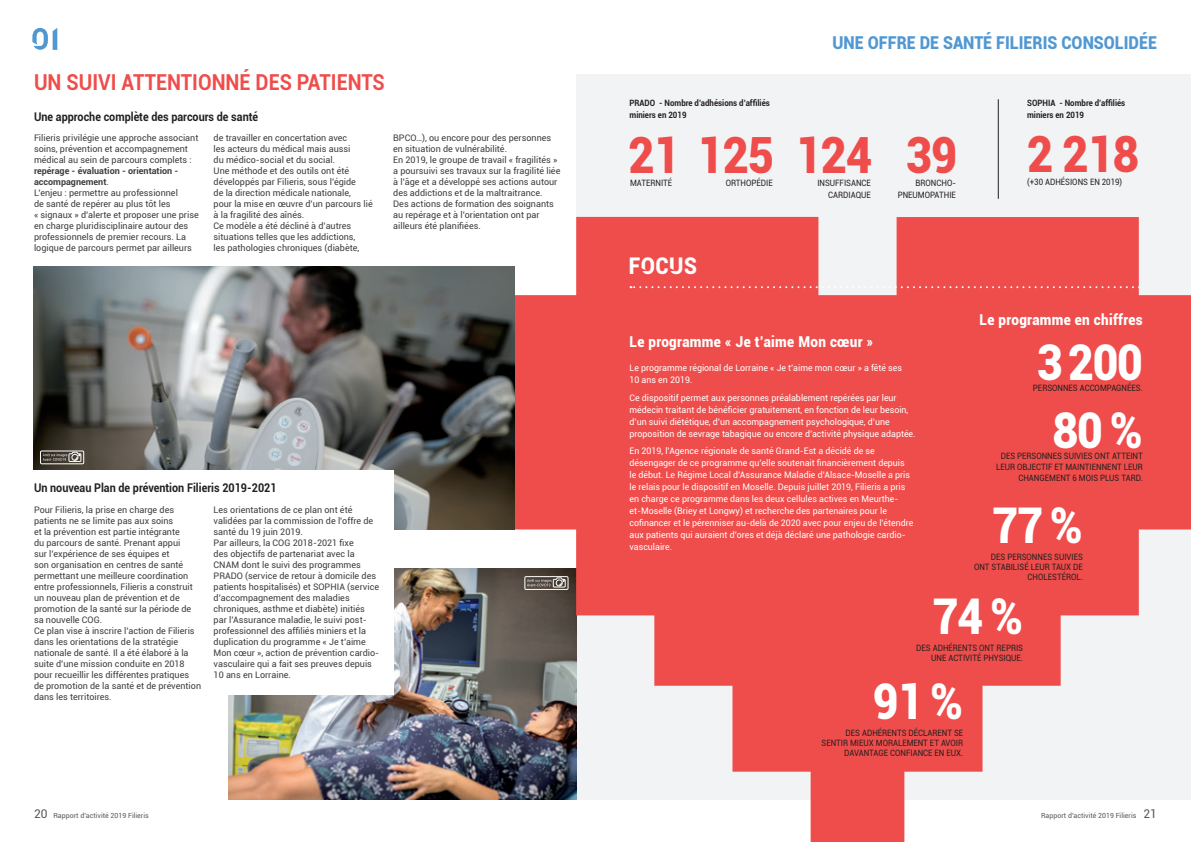
<style>
.page{position:relative;width:1191px;height:842px;background:#fff}
.page>*{position:absolute;margin:0;border:0;box-sizing:border-box;transform-origin:0 0}
.t1{font:900 50px "Roboto";letter-spacing:-.02em;color:#ef4d4b;scale:.9 1}
.t2{font:900 49.3px "Roboto";letter-spacing:-.02em;color:#fff;scale:.9 1}
.t3{font:900 23px "Roboto";letter-spacing:.025em;color:#fff;scale:.9 1}
.titre_1{font:700 22px "Roboto";color:#ef4d4b;scale:.9 1}
.t4{font:900 17.8px "Roboto";color:#5198d2;scale:.9 1}
.titre_encadré{font:900 15px "Roboto";letter-spacing:.025em;color:#fff;scale:.9 1}
.titre_2{font:700 12px "Roboto";color:#231f20;scale:.9 1}
.courant{font:9px/11px "Roboto";color:#3e3e3f}
.courant_encadré{font:9px/12px "Roboto";color:#fff}
.t5{font:8.8px/10px "Roboto";color:#231f20;text-align:right;scale:.9 1}
.t6{font:700 8.8px/12px "Roboto";color:#231f20;scale:.9 1}
.t7{font:7px "Roboto";color:#57585a}
.s1{font-weight:700}
.s2{font-size:12px}
</style>
<div class="page">
<div style="left:576px;top:74px;width:615px;height:725px;background:#f2f3f4"></div>
<img style="left:228px;top:568px;width:278px;height:231px">
<svg style="left:506px;top:217px;width:685px;height:625px;fill:#ef4d4b"></svg>
<img style="left:34px;top:266px;width:481px;height:263px">
<div style="left:27px;top:471px;width:366px;height:224px;background:#fff"></div>
<hr style="left:998px;top:99px;width:1px;height:100px;background:#231f20">
<div style="left:595px;top:217px;width:87px;height:161px;background:#ef4d4b"></div>
<svg style="left:630px;top:286px;width:503px;height:2px"></svg>
<div style="left:40px;top:451px;width:44px;height:13px;border:1px solid #fff"></div>
<svg style="left:43px;top:452px;width:38px;height:10px"></svg>
<div style="left:524px;top:576px;width:44px;height:14px;border:1px solid #fff"></div>
<svg style="left:527px;top:577px;width:38px;height:10px"></svg>
<svg style="left:32px;top:28px;width:25px;height:22px"></svg>
<p class="titre_1" style="left:34px;top:67px;width:391px">UN SUIVI ATTENTIONNÉ DES PATIENTS</p>
<p class="titre_2" style="left:34px;top:108px;width:250px">Une approche complète des parcours de santé</p>
<p class="courant" style="left:34px;top:132px;width:166px">Filieris privilégie une approche associant soins, prévention et accompagnement médical au sein de parcours complets : <span class="s1">repérage - évaluation - orientation - accompagnement</span>.</p>
<p class="courant" style="left:34px;top:187px;width:166px">L’enjeu : permettre au professionnel<br>de santé de repérer au plus tôt les<br>« signaux » d’alerte et proposer une prise en charge pluridisciplinaire autour des professionnels de premier recours. La logique de parcours permet par ailleurs</p>
<p class="courant" style="left:214px;top:132px;width:138px">de travailler en concertation avec les acteurs du médical mais aussi du médico-social et du social.</p>
<p class="courant" style="left:214px;top:165px;width:161px">Une méthode et des outils ont été développés par Filieris, sous l’égide<br>de la direction médicale nationale,<br>pour la mise en œuvre d’un parcours lié à la fragilité des aînés.</p>
<p class="courant" style="left:214px;top:220px;width:147px">Ce modèle a été décliné à d’autres situations telles que les addictions, les pathologies chroniques (diabète,</p>
<p class="courant" style="left:393px;top:132px;width:159px">BPCO…), ou encore pour des personnes en situation de vulnérabilité.</p>
<p class="courant" style="left:393px;top:154px;width:169px">En 2019, le groupe de travail « fragilités » a poursuivi ses travaux sur la fragilité liée à l’âge et a développé ses actions autour des addictions et de la maltraitrance.<br>Des actions de formation des soignants au repérage et à l’orientation ont par ailleurs été planifiées.</p>
<p class="titre_2" style="left:34px;top:480px;width:271px">Un nouveau Plan de prévention Filieris 2019-2021</p>
<p class="courant" style="left:34px;top:504px;width:160px">Pour Filieris, la prise en charge des patients ne se limite pas aux soins<br>et la prévention est partie intégrante<br>du parcours de santé. Prenant appui sur l’expérience de ses équipes et<br>son organisation en centres de santé permettant une meilleure coordination entre professionnels, Filieris a construit un nouveau plan de prévention et de promotion de la santé sur la période de sa nouvelle COG.</p>
<p class="courant" style="left:34px;top:625px;width:169px">Ce plan vise à inscrire l’action de Filieris dans les orientations de la stratégie nationale de santé. Il a été élaboré à la suite d’une mission conduite en 2018 pour recueillir les différentes pratiques de promotion de la santé et de prévention dans les territoires.</p>
<p class="courant" style="left:214px;top:504px;width:161px">Les orientations de ce plan ont été validées par la commission de l’offre de santé du 19 juin 2019.</p>
<p class="courant" style="left:214px;top:537px;width:167px">Par ailleurs, la COG 2018-2021 fixe<br>des objectifs de partenariat avec la CNAM dont le suivi des programmes PRADO (service de retour à domicile des patients hospitalisés) et SOPHIA (service d’accompagnement des maladies chroniques, asthme et diabète) initiés par l’Assurance maladie, le suivi post&shy;professionnel des affiliés miniers et la duplication du programme « Je t’aime Mon cœur », action de prévention cardio&shy;vasculaire qui a fait ses preuves depuis 10 ans en Lorraine.</p>
<p class="t6" style="left:629px;top:97px;width:157px">PRADO - Nombre d’adhésions d’affiliés miniers en 2019</p>
<p class="t4" style="left:832px;top:31px;width:362px">UNE OFFRE DE SANTÉ FILIERIS CONSOLIDÉE</p>
<p class="t6" style="left:1027px;top:97px;width:111px">SOPHIA - Nombre d’affiliés miniers en 2019</p>
<p class="t1" style="left:628px;top:120px;width:272px">21 125 124</p>
<p class="t5" style="left:630px;top:177px;width:48px">MATERNITÉ</p>
<p class="t5" style="left:726px;top:177px;width:54px">ORTHOPÉDIE</p>
<p class="t5" style="left:817px;top:177px;width:61px">INSUFFISANCE</p>
<p class="t5" style="left:828px;top:189px;width:49px">CARDIAQUE</p>
<p class="t1" style="left:906px;top:120px;width:58px">39</p>
<p class="t5" style="left:897px;top:176px;width:66px;line-height:12.2px">BRONCHO-<br>PNEUMOPATHIE</p>
<p class="t1" style="left:1027px;top:119px;width:126px">2 218</p>
<p class="t5" style="left:1027px;top:176px;width:107px">(+30 ADHÉSIONS EN 2019)</p>
<p class="t3" style="left:628px;top:249px;width:77px">FOCUS</p>
<p class="titre_encadré" style="left:629px;top:331px;width:272px">Le programme « Je t’aime Mon cœur »</p>
<p class="courant_encadré" style="left:629px;top:361px;width:274px">Le programme régional de Lorraine « Je t’aime mon cœur » a fêté ses<br>10 ans en 2019.</p>
<p class="courant_encadré" style="left:629px;top:391px;width:287px">Ce dispositif permet aux personnes préalablement repérées par leur médecin traitant de bénéficier gratuitement, en fonction de leur besoin, d’un suivi diététique, d’un accompagnement psychologique, d’une proposition de sevrage tabagique ou encore d’activité physique adaptée.</p>
<p class="courant_encadré" style="left:629px;top:445px;width:285px">En 2019, l’Agence régionale de santé Grand-Est a décidé de se désengager de ce programme qu’elle soutenait financièrement depuis le début. Le Régime Local d’Assurance Maladie d’Alsace-Moselle a pris le relais pour le dispositif en Moselle. Depuis juillet 2019, Filieris a pris en charge ce programme dans les deux cellules actives en Meurthe&shy;et-Moselle (Briey et Longwy) et recherche des partenaires pour le cofinancer et le pérenniser au-delà de 2020 avec pour enjeu de l’étendre aux patients qui auraient d’ores et déjà déclaré une pathologie cardio&shy;vasculaire.</p>
<p class="titre_encadré" style="left:979px;top:309px;width:183px">Le programme en chiffres</p>
<p class="t2" style="left:1037px;top:328px;width:119px">3 200</p>
<p class="t5" style="left:1033px;top:383px;width:123px">PERSONNES ACCOMPAGNÉES.</p>
<p class="t2" style="left:1052px;top:396px;width:102px">80%</p>
<p class="t5" style="left:996px;top:461px;width:164px;line-height:11px">LEUR OBJECTIF ET MAINTIENNENT LEUR<br>CHANGEMENT 6 MOIS PLUS TARD.</p>
<p class="t5" style="left:1000px;top:451px;width:159px">DES PERSONNES SUIVIES ONT ATTEINT</p>
<p class="t2" style="left:992px;top:491px;width:102px">77 %</p>
<p class="t5" style="left:974px;top:562px;width:122px">ONT STABILISÉ LEUR TAUX DE<br>CHOLESTÉROL.</p>
<p class="t5" style="left:991px;top:552px;width:104px">DES PERSONNES SUIVIES</p>
<p class="t2" style="left:932px;top:581px;width:102px">74 %</p>
<p class="t5" style="left:931px;top:652px;width:103px">UNE ACTIVITÉ PHYSIQUE.</p>
<p class="t5" style="left:916px;top:642px;width:120px">DES ADHÉRENTS ONT REPRIS</p>
<p class="t2" style="left:873px;top:666px;width:102px">91 %</p>
<p class="t5" style="left:821px;top:737px;width:159px">SENTIR MIEUX MORALEMENT ET AVOIR<br>DAVANTAGE CONFIANCE EN EUX.</p>
<p class="t5" style="left:845px;top:727px;width:132px">DES ADHÉRENTS DÉCLARENT SE</p>
<p class="t7" style="left:34px;top:811px;width:116px"><span class="s2">20</span> Rapport d’activité 2019 Filieris</p>
<p class="t7" style="left:1041px;top:811px;width:117px">Rapport d’activité 2019 Filieris <span class="s2">21</span></p>
</div>
